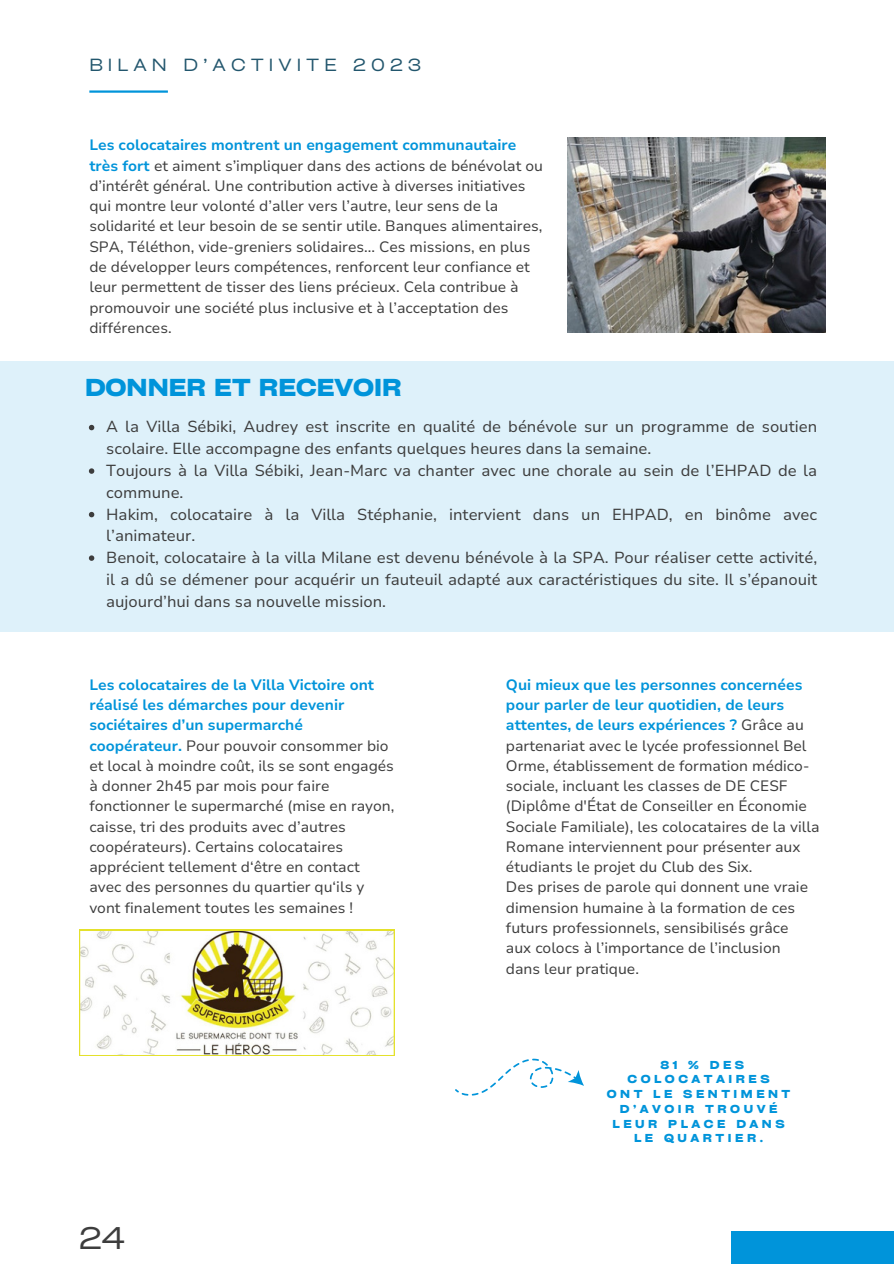
<style>
.page{position:relative;width:894px;height:1264px;background:#fff}
.page>*{position:absolute;margin:0;border:0;box-sizing:border-box;transform-origin:0 0}
.t1{font:expanded 30px "Cy Grotesk";color:#3d3d3d}
.t2{font:700 expanded 23.4px "Cy Grotesk";color:#0094da}
.t3{font:expanded 16.8px "Cy Grotesk";letter-spacing:.3em;color:#22566d}
.t4{font:15.9px/21.8px "Nunito Sans 10 pt";color:#3d3d3d}
.t5{font:15px/20.2px "Nunito Sans 10 pt";color:#3d3d3d}
.t6{font:700 expanded 11.1px "Cy Grotesk";letter-spacing:.315em;color:#0094da}
.s1{font-weight:700;color:#0094da}
</style>
<div class="page">
<div style="left:0;top:361px;width:893px;height:270px;background:#def1fa"></div>
<hr style="left:89px;top:90px;width:79px;height:3px;background:#0094da">
<img style="left:567px;top:137px;width:258px;height:195px">
<svg style="left:79px;top:929px;width:315px;height:126px"></svg>
<svg style="left:89px;top:425px;width:5px;height:5px"></svg>
<svg style="left:89px;top:468px;width:5px;height:6px"></svg>
<svg style="left:89px;top:512px;width:5px;height:5px"></svg>
<svg style="left:89px;top:555px;width:5px;height:6px"></svg>
<svg style="left:455px;top:1058px;width:129px;height:37px"></svg>
<div style="left:731px;top:1231px;width:162px;height:32px;background:#0094da"></div>
<h4 class="t3" style="left:89px;top:54px;width:333px">BILAN D’ACTIVITE 2023</h4>
<p class="t5" style="left:89px;top:135px;width:455px"><span class="s1">Les colocataires montrent un engagement communautaire très fort</span> et aiment s’impliquer dans des actions de bénévolat ou d’intérêt général. Une contribution active à diverses initiatives qui montre leur volonté d’aller vers l’autre, leur sens de la solidarité et leur besoin de se sentir utile. Banques alimentaires, SPA, Téléthon, vide-greniers solidaires... Ces missions, en plus de développer leurs compétences, renforcent leur confiance et leur permettent de tisser des liens précieux. Cela contribue à promouvoir une société plus inclusive et à l’acceptation des différences.</p>
<p class="t2" style="left:85px;top:373px;width:318px">DONNER ET RECEVOIR</p>
<h1 class="t4" style="left:106px;top:416px;width:712px">A la Villa Sébiki, Audrey est inscrite en qualité de bénévole sur un programme de soutien scolaire. Elle accompagne des enfants quelques heures dans la semaine.</h1>
<p class="t4" style="left:106px;top:460px;width:712px">Toujours à la Villa Sébiki, Jean-Marc va chanter avec une chorale au sein de l’EHPAD de la commune.</p>
<p class="t4" style="left:106px;top:503px;width:712px">Hakim, colocataire à la Villa Stéphanie, intervient dans un EHPAD, en binôme avec l’animateur.</p>
<p class="t4" style="left:106px;top:547px;width:712px;text-align:justify">Benoit, colocataire à la villa Milane est devenu bénévole à la SPA. Pour réaliser cette activité, il a dû se démener pour acquérir un fauteuil adapté aux caractéristiques du site. Il s’épanouit aujourd’hui dans sa nouvelle mission.</p>
<p class="t5" style="left:89px;top:674px;width:306px"><span class="s1">Les colocataires de la Villa Victoire ont réalisé les démarches pour devenir sociétaires d’un supermarché coopérateur.</span> Pour pouvoir consommer bio et local à moindre coût, ils se sont engagés à donner 2h45 par mois pour faire fonctionner le supermarché (mise en rayon, caisse, tri des produits avec d’autres coopérateurs). Certains colocataires apprécient tellement d‘être en contact avec des personnes du quartier qu‘ils y vont finalement toutes les semaines !</p>
<p class="t1" style="left:79px;top:1218px;width:47px">24</p>
<p class="t5" style="left:506px;top:674px;width:315px"><span class="s1">Qui mieux que les personnes concernées pour parler de leur quotidien, de leurs attentes, de leurs expériences ?</span> Grâce au partenariat avec le lycée professionnel Bel Orme, établissement de formation médico&shy;sociale, incluant les classes de DE CESF (Diplôme d'État de Conseiller en Économie Sociale Familiale), les colocataires de la villa Romane interviennent pour présenter aux étudiants le projet du Club des Six.<br>Des prises de parole qui donnent une vraie dimension humaine à la formation de ces futurs professionnels, sensibilisés grâce<br>aux colocs à l’importance de l’inclusion</p>
<h4 class="t5" style="left:506px;top:958px;width:134px">dans leur pratique.</h4>
<p class="t6" style="left:660px;top:1057px;width:85px">81 % DES</p>
<p class="t6" style="left:627px;top:1072px;width:144px">COLOCATAIRES</p>
<p class="t6" style="left:606px;top:1086px;width:185px">ONT LE SENTIMENT</p>
<p class="t6" style="left:619px;top:1101px;width:159px">D’AVOIR TROUVÉ</p>
<p class="t6" style="left:612px;top:1116px;width:173px">LEUR PLACE DANS</p>
<p class="t6" style="left:634px;top:1131px;width:130px">LE QUARTIER.</p>
</div>
